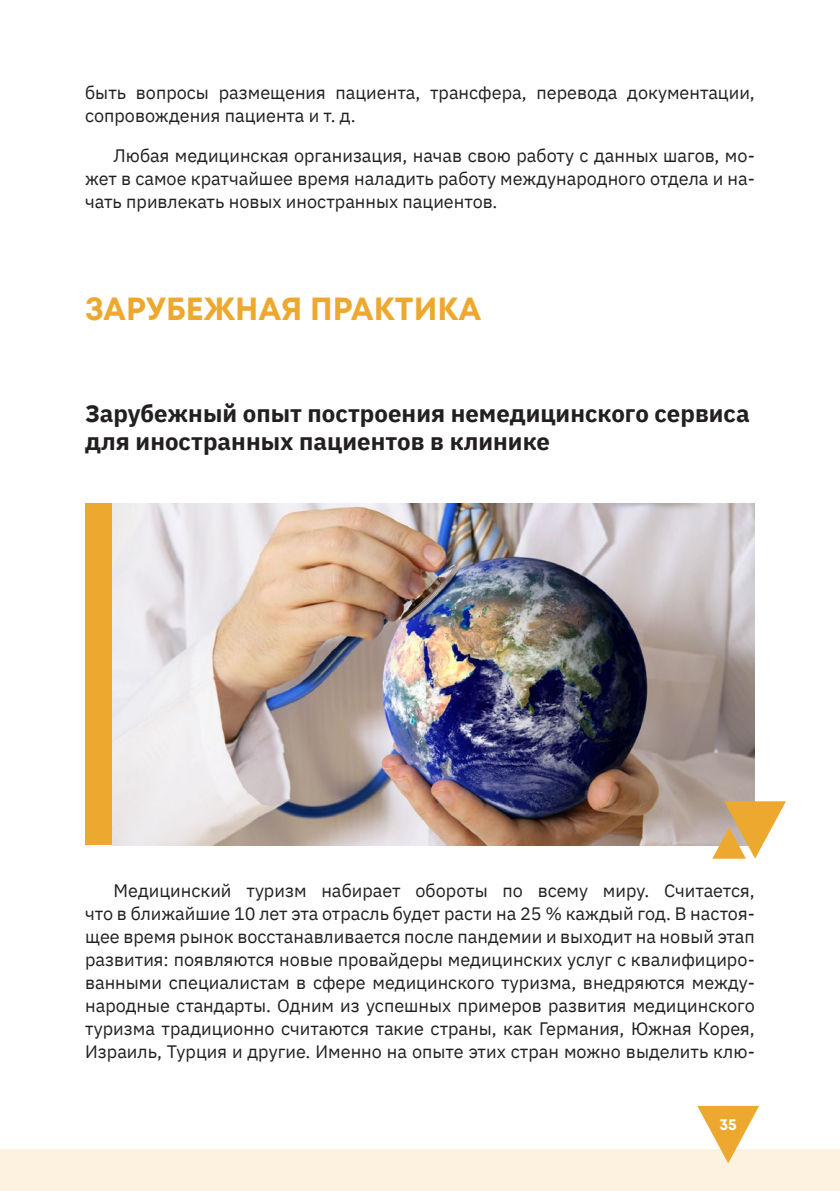
<style>
.page{position:relative;width:840px;height:1191px;background:#fff}
.page>*{position:absolute;margin:0;border:0;box-sizing:border-box;transform-origin:0 0}
.заг{font:700 32px "Mont";color:#eda82f}
.подзаг{font:700 24px/28px "IBM Plex Sans";color:#231f20}
.набор{font:18px/23px "IBM Plex Sans";color:#231f20;text-align:justify}
.t1{font:700 16px "Mont";color:#fff}
</style>
<div class="page">
<div style="left:0;top:1149px;width:839px;height:42px;background:#fcf2df"></div>
<svg style="left:697px;top:1106px;width:61px;height:57px"></svg>
<img style="left:112px;top:503px;width:642px;height:342px">
<svg style="left:711px;top:801px;width:74px;height:57px"></svg>
<div style="left:85px;top:503px;width:27px;height:342px;background:#eda82f"></div>
<p class="набор" style="left:85px;top:80px;width:670px">быть вопросы размещения пациента, трансфера, перевода документации, сопровождения пациента и т. д.</p>
<p class="набор" style="left:85px;top:143px;width:670px;text-indent:28px">Любая медицинская организация, начав свою работу с данных шагов, мо&shy;жет в самое кратчайшее время наладить работу международного отдела и на&shy;чать привлекать новых иностранных пациентов.</p>
<p class="заг" style="left:85px;top:288px;width:397px">ЗАРУБЕЖНАЯ ПРАКТИКА</p>
<p class="подзаг" style="left:85px;top:397px;width:665px">Зарубежный опыт построения немедицинского сервиса для иностранных пациентов в клинике</p>
<p class="набор" style="left:85px;top:877px;width:670px;text-indent:28px">Медицинский туризм набирает обороты по всему миру. Считается, что в ближайшие 10 лет эта отрасль будет расти на 25 % каждый год. В настоя&shy;щее время рынок восстанавливается после пандемии и выходит на новый этап развития: появляются новые провайдеры медицинских услуг с квалифициро&shy;ванными специалистам в сфере медицинского туризма, внедряются между&shy;народные стандарты. Одним из успешных примеров развития медицинского туризма традиционно считаются такие страны, как Германия, Южная Корея, Израиль, Турция и другие. Именно на опыте этих стран можно выделить клю-</p>
<p class="t1" style="left:719px;top:1114px;width:19px">35</p>
</div>
